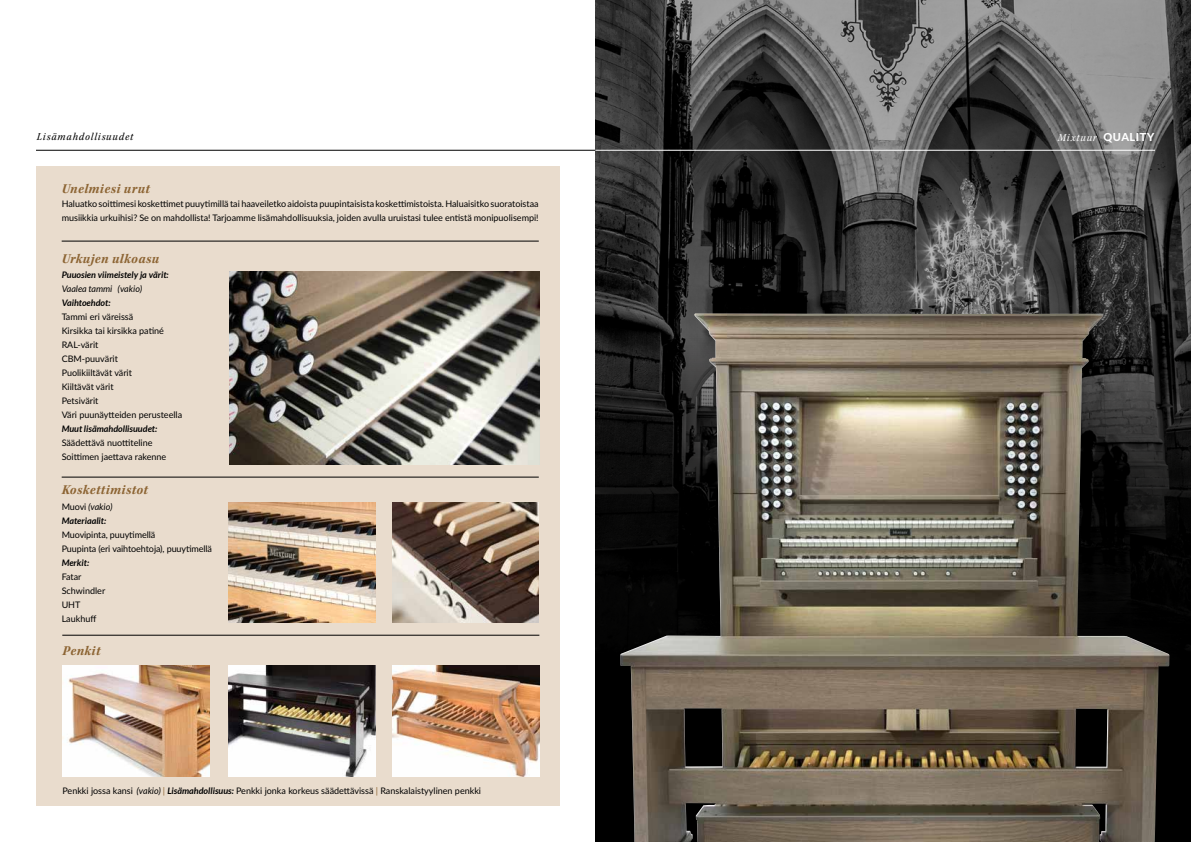
<style>
.page{position:relative;width:1191px;height:842px;background:#fff}
.page>*{position:absolute;margin:0;border:0;box-sizing:border-box;transform-origin:0 0}
.t1{font:14px "Kepler Std Bold Scn It";letter-spacing:.03em;color:#8d6534}
.t2{font:11px "Kepler Std Scn It";letter-spacing:.08em;color:#000}
.t3{font:11px "Kepler Std Scn It";letter-spacing:.08em;color:#fff}
.t4{font:9px/14px "Lato";color:#000}
.t5{font:italic 700 9px/14px "Lato";color:#000}
.t6{font:italic 9px "Lato";color:#000}
.s1{font-family:"Lato";font-weight:800}
.s2{font-weight:400;font-style:normal}
.s3{font-weight:400}
.s4{font-style:italic}
.s5{color:#8d6534}
.s6{font-weight:700;font-style:italic}
</style>
<div class="page">
<div style="left:36px;top:166px;width:523px;height:640px;background:#e9dccd"></div>
<hr style="left:62px;top:241px;width:477px;height:1px;background:#000">
<hr style="left:62px;top:477px;width:477px;height:1px;background:#000">
<img style="left:392px;top:502px;width:147px;height:120px">
<img style="left:228px;top:502px;width:147px;height:120px">
<hr style="left:62px;top:635px;width:477px;height:1px;background:#000">
<img style="left:62px;top:665px;width:148px;height:111px">
<img style="left:228px;top:665px;width:147px;height:111px">
<img style="left:392px;top:665px;width:147px;height:111px">
<hr style="left:36px;top:150px;width:560px;height:1px;background:#000">
<img style="left:595px;top:0;width:596px;height:332px">
<svg style="left:595px;top:332px;width:596px;height:510px;background:#080808"></svg>
<hr style="left:595px;top:150px;width:560px;height:1px;background:#fff">
<img style="left:620px;top:313px;width:549px;height:529px">
<img style="left:229px;top:271px;width:310px;height:193px">
<p class="t2" style="left:37px;top:130px;width:98px">Lisämahdollisuudet</p>
<p class="t3" style="left:1058px;top:131px;width:98px">Mixtuur <span class="s1">QUALITY</span></p>
<h1 class="t1" style="left:62px;top:181px;width:90px">Unelmiesi urut</h1>
<p class="t4" style="left:62px;top:197px;width:478px">Haluatko soittimesi koskettimet puuytimillä tai haaveiletko aidoista puupintaisista koskettimistoista. Haluaisitko suoratoistaa musiikkia urkuihisi? Se on mahdollista! Tarjoamme lisämahdollisuuksia, joiden avulla uruistasi tulee entistä monipuolisempi!</p>
<h1 class="t1" style="left:62px;top:251px;width:99px">Urkujen ulkoasu</h1>
<p class="t5" style="left:62px;top:268px;width:108px">Puuosien viimeistely ja värit:</p>
<p class="t6" style="left:62px;top:284px;width:82px">Vaalea tammi (vakio)</p>
<p class="t5" style="left:62px;top:296px;width:50px">Vaihtoehdot:</p>
<p class="t4" style="left:62px;top:310px;width:122px">Tammi eri väreissä<br>Kirsikka tai kirsikka patiné<br>RAL-värit<br>CBM-puuvärit<br>Puolikiiltävät värit<br>Kiiltävät värit<br>Petsivärit<br>Väri puunäytteiden perusteella</p>
<p class="t5" style="left:62px;top:422px;width:97px">Muut lisämahdollisuudet:</p>
<p class="t4" style="left:62px;top:436px;width:106px">Säädettävä nuottiteline<br>Soittimen jaettava rakenne</p>
<h1 class="t1" style="left:62px;top:482px;width:88px">Koskettimistot</h1>
<p class="t5" style="left:62px;top:499px;width:52px"><span class="s2">Muovi</span> <span class="s3">(vakio)<br></span>Materiaalit:</p>
<p class="t4" style="left:62px;top:527px;width:152px">Muovipinta, puuytimellä<br>Puupinta (eri vaihtoehtoja), puuytimellä</p>
<p class="t5" style="left:62px;top:555px;width:29px">Merkit:</p>
<p class="t4" style="left:62px;top:569px;width:45px">Fatar<br>Schwindler<br>UHT<br>Laukhuff</p>
<h1 class="t1" style="left:62px;top:643px;width:39px">Penkit</h1>
<p class="t4" style="left:62px;top:783px;width:420px">Penkki jossa kansi <span class="s4">(vakio)</span> <span class="s5">|</span> <span class="s6">Lisämahdollisuus:</span> Penkki jonka korkeus säädettävissä <span class="s5">|</span> Ranskalaistyylinen penkki</p>
</div>
